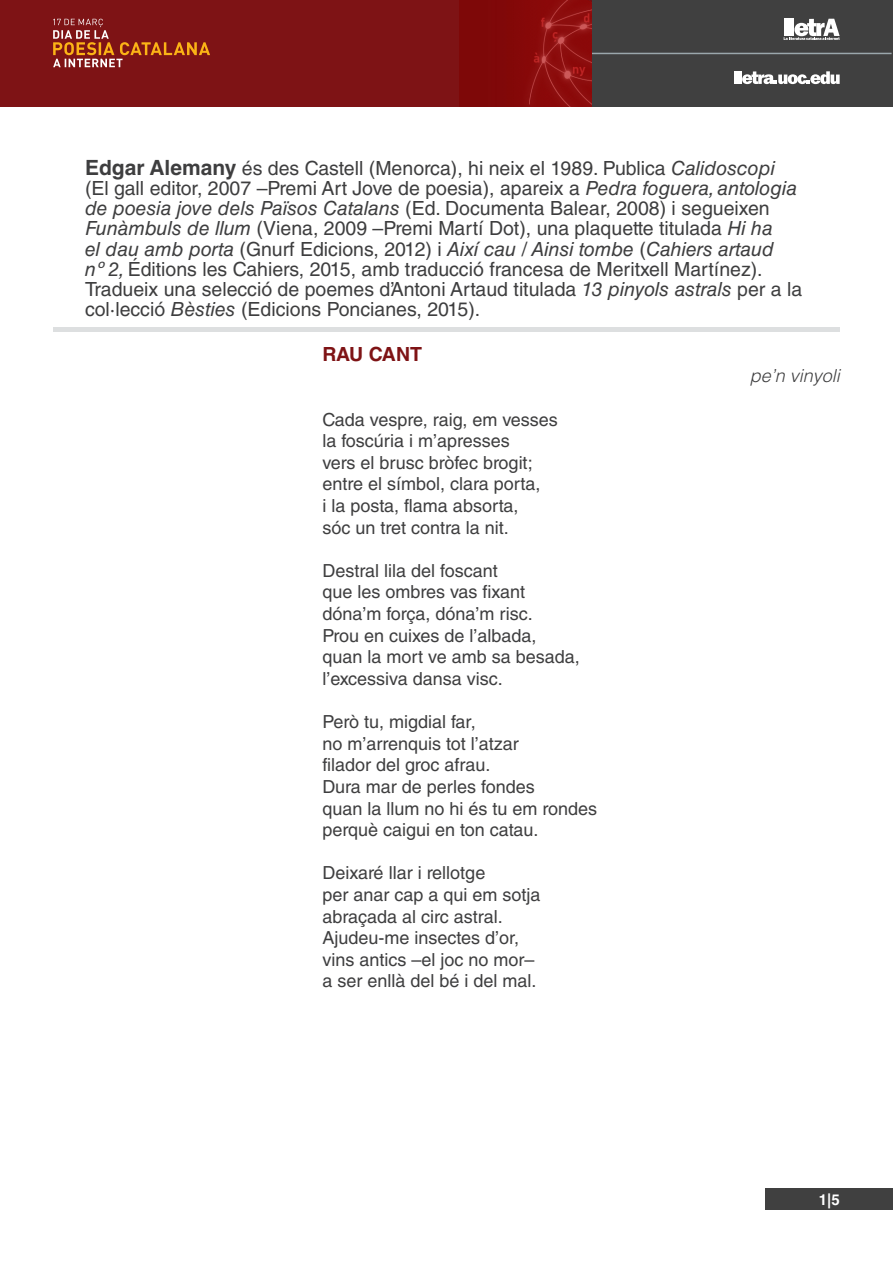
<style>
.page{position:relative;width:893px;height:1263px;background:#fff}
.page>*{position:absolute;margin:0;border:0;box-sizing:border-box;transform-origin:0 0}
.BIO__texto{font:19.5px/20.2px "Helvetica LT Std";color:#3e3e3f}
.CONTENIDO__Título_po{font:700 19.5px "Helvetica LT Std";letter-spacing:-.02em;color:#7e1315}
.CONTENIDO__texto_poe{font:18px "Helvetica LT Std";color:#3e3e3f}
.CONTENIDO__Dedicator{font:italic 300 18px "Helvetica LT Std";color:#3e3e3f}
.PAGINACIÓN__Páginas{font:700 15px "Helvetica LT Std";color:#fff}
.s1{font-weight:700;font-size:21px}
.s2{font-style:italic}
</style>
<div class="page">
<div style="left:765px;top:1188px;width:128px;height:22px;background:#404040"></div>
<div style="left:0;top:0;width:893px;height:106px;background:#404040"></div>
<div style="left:0;top:0;width:592px;height:106px;background:#7e1315"></div>
<hr style="left:591px;top:53px;width:301px;height:1px;background:#9ba7ac">
<svg style="left:734px;top:71px;width:106px;height:13px"></svg>
<svg style="left:784px;top:19px;width:56px;height:21px"></svg>
<img style="left:459px;top:0;width:133px;height:106px">
<svg style="left:53px;top:19px;width:157px;height:48px"></svg>
<div style="left:53px;top:327px;width:787px;height:5px;background:#dddfe0"></div>
<p class="BIO__texto" style="left:85px;top:158px;width:719px"><span class="s1">Edgar Alemany</span> és des Castell (Menorca), hi neix el 1989. Publica <span class="s2">Calidoscopi </span>(El gall editor, 2007 –Premi Art Jove de poesia), apareix a <span class="s2">Pedra foguera, antologia de poesia jove dels Països Catalans</span> (Ed. Documenta Balear, 2008) i segueixen <span class="s2">Funàmbuls de llum</span> (Viena, 2009 –Premi Martí Dot), una plaquette titulada <span class="s2">Hi ha<br>el dau amb porta</span> (Gnurf Edicions, 2012) i <span class="s2">Així cau / Ainsi tombe</span> (<span class="s2">Cahiers artaud<br>nº 2,</span> Éditions les Cahiers, 2015, amb traducció francesa de Meritxell Martínez).<br>Tradueix una selecció de poemes d’Antoni Artaud titulada <span class="s2">13 pinyols astrals</span> per a la col·lecció <span class="s2">Bèsties</span> (Edicions Poncianes, 2015).</p>
<p class="CONTENIDO__Título_po" style="left:322px;top:342px;width:101px">RAU CANT</p>
<p class="CONTENIDO__Dedicator" style="left:750px;top:365px;width:92px">pe’n vinyoli</p>
<p class="CONTENIDO__texto_poe" style="left:322px;top:409px;width:237px">Cada vespre, raig, em vesses</p>
<p class="CONTENIDO__texto_poe" style="left:322px;top:430px;width:189px">la foscúria i m’apresses</p>
<p class="CONTENIDO__texto_poe" style="left:322px;top:452px;width:212px">vers el brusc bròfec brogit;</p>
<p class="CONTENIDO__texto_poe" style="left:322px;top:474px;width:220px">entre el símbol, clara porta,</p>
<p class="CONTENIDO__texto_poe" style="left:322px;top:495px;width:198px">i la posta, flama absorta,</p>
<p class="CONTENIDO__texto_poe" style="left:322px;top:517px;width:188px">sóc un tret contra la nit.</p>
<p class="CONTENIDO__texto_poe" style="left:322px;top:560px;width:177px">Destral lila del foscant</p>
<p class="CONTENIDO__texto_poe" style="left:322px;top:582px;width:204px">que les ombres vas fixant</p>
<p class="CONTENIDO__texto_poe" style="left:322px;top:603px;width:212px">dóna’m força, dóna’m risc.</p>
<p class="CONTENIDO__texto_poe" style="left:322px;top:625px;width:216px">Prou en cuixes de l’albada,</p>
<p class="CONTENIDO__texto_poe" style="left:322px;top:646px;width:259px">quan la mort ve amb sa besada,</p>
<p class="CONTENIDO__texto_poe" style="left:322px;top:668px;width:182px">l’excessiva dansa visc.</p>
<p class="CONTENIDO__texto_poe" style="left:322px;top:711px;width:155px">Però tu, migdial far,</p>
<p class="CONTENIDO__texto_poe" style="left:322px;top:733px;width:198px">no m’arrenquis tot l’atzar</p>
<p class="CONTENIDO__texto_poe" style="left:322px;top:754px;width:170px">filador del groc afrau.</p>
<p class="CONTENIDO__texto_poe" style="left:322px;top:776px;width:214px">Dura mar de perles fondes</p>
<p class="CONTENIDO__texto_poe" style="left:322px;top:798px;width:276px">quan la llum no hi és tu em rondes</p>
<p class="CONTENIDO__texto_poe" style="left:322px;top:819px;width:218px">perquè caigui en ton catau.</p>
<p class="CONTENIDO__texto_poe" style="left:322px;top:862px;width:164px">Deixaré llar i rellotge</p>
<p class="CONTENIDO__texto_poe" style="left:322px;top:884px;width:220px">per anar cap a qui em sotja</p>
<p class="CONTENIDO__texto_poe" style="left:322px;top:906px;width:182px">abraçada al circ astral.</p>
<p class="CONTENIDO__texto_poe" style="left:322px;top:927px;width:198px">Ajudeu-me insectes d’or,</p>
<p class="CONTENIDO__texto_poe" style="left:322px;top:949px;width:214px">vins antics –el joc no mor–</p>
<p class="CONTENIDO__texto_poe" style="left:322px;top:970px;width:216px">a ser enllà del bé i del mal.</p>
<p class="PAGINACIÓN__Páginas" style="left:819px;top:1190px;width:22px">1|5</p>
</div>
